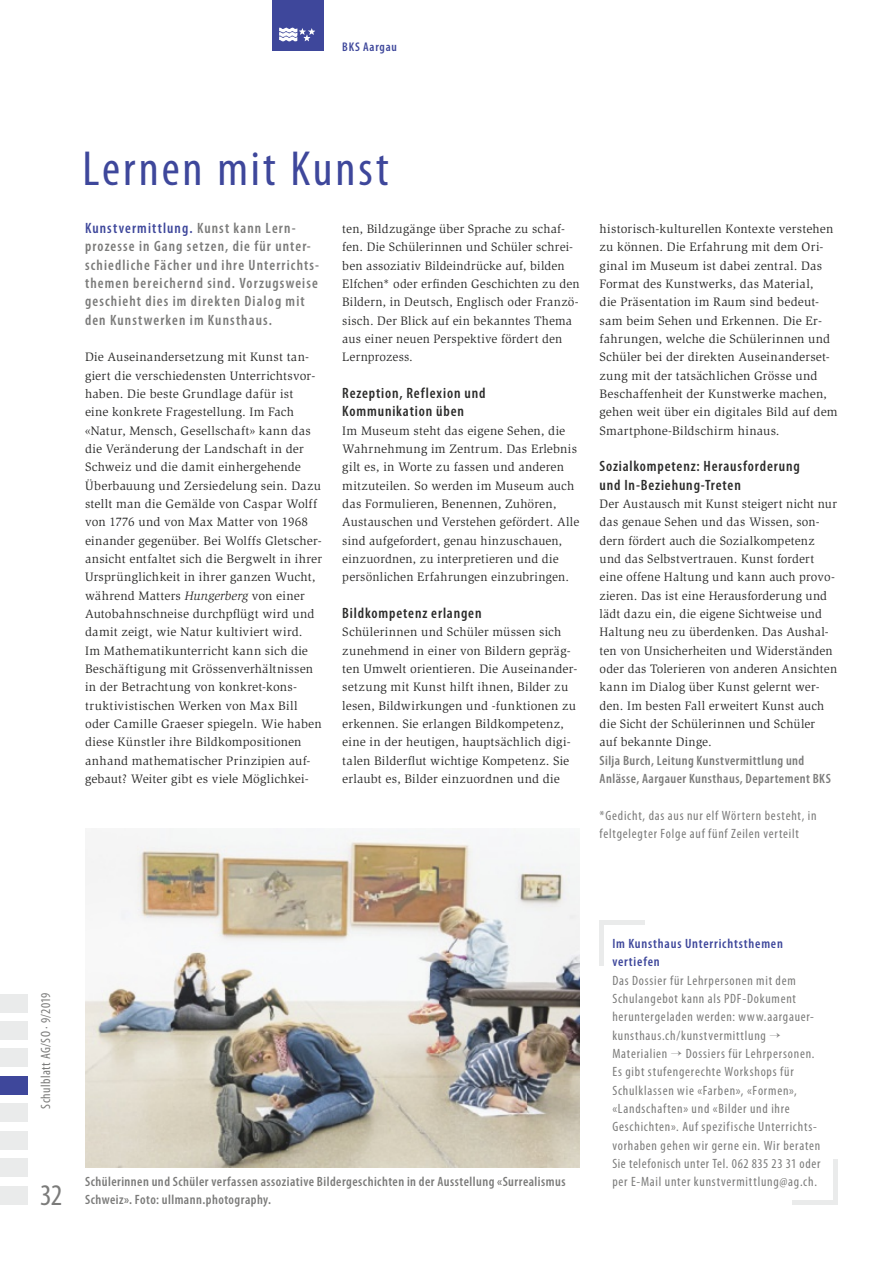
<style>
.page{position:relative;width:893px;height:1263px;background:#fff}
.page>*{position:absolute;margin:0;border:0;box-sizing:border-box;transform-origin:0 0}
.t1{font:condensed 49.5px "Myriad Pro";letter-spacing:.06em;color:#3e479b}
.t2{font:condensed 30px "Myriad Pro";color:#7b7b7a}
.t3{font:600 condensed 15px/18.3px "Myriad Pro";letter-spacing:.075em;color:#7b7b7a}
.t4{font:600 condensed 15px/18.3px "Myriad Pro";letter-spacing:.055em;color:#2c2c2b}
.t5{font:condensed 13.5px/18.3px "Myriad Pro";letter-spacing:.055em;color:#7b7b7a}
.t6{font:600 condensed 13.5px/18.3px "Myriad Pro";letter-spacing:.035em;color:#7b7b7a}
.t7{font:600 condensed 13.5px/18.3px "Myriad Pro";letter-spacing:.06em;color:#3e479b}
.t8{font:condensed 13.5px "Myriad Pro";letter-spacing:.03em;color:#7b7b7a}
.t9{font:12.6px/18.3px "Slimbach Std";letter-spacing:.015em;color:#2c2c2b}
.t10{font:600 condensed 12.6px "Myriad Pro";letter-spacing:.06em;color:#3e479b}
.s1{color:#3e479b}
.s2{font-style:italic}
</style>
<div class="page">
<div style="left:272px;top:0;width:51px;height:51px;background:#3e479b"></div>
<div style="left:0;top:1021px;width:28px;height:18px;background:#eaebeb"></div>
<div style="left:0;top:994px;width:28px;height:18px;background:#eaebeb"></div>
<div style="left:0;top:1048px;width:28px;height:19px;background:#eaebeb"></div>
<div style="left:0;top:1103px;width:28px;height:19px;background:#eaebeb"></div>
<div style="left:0;top:1131px;width:28px;height:18px;background:#eaebeb"></div>
<div style="left:0;top:1186px;width:28px;height:18px;background:#eaebeb"></div>
<div style="left:0;top:1158px;width:28px;height:19px;background:#eaebeb"></div>
<svg style="left:279px;top:28px;width:36px;height:13px"></svg>
<div style="left:0;top:1076px;width:28px;height:18px;background:#3e479b"></div>
<hr style="left:600px;top:920px;width:4px;height:46px;background:#eaebeb">
<hr style="left:600px;top:920px;width:45px;height:4px;background:#eaebeb">
<div style="left:833px;top:1159px;width:5px;height:45px;background:#eaebeb"></div>
<hr style="left:792px;top:1200px;width:46px;height:4px;background:#eaebeb">
<img style="left:85px;top:828px;width:495px;height:340px">
<hr style="left:892px;top:0;width:1px;height:1263px;background:#292738">
<svg style="left:892px;top:550px;width:1px;height:409px"></svg>
<img style="left:892px;top:959px;width:1px;height:303px">
<p class="t10" style="left:342px;top:39px;width:56px">BKS Aargau</p>
<h1 class="t1" style="left:82px;top:138px;width:308px">Lernen mit Kunst</h1>
<p class="t3" style="left:85px;top:219px;width:236px"><span class="s1">Kunstvermittlung.</span> Kunst kann Lern&shy;prozesse in Gang setzen, die für unter&shy;schiedliche Fächer und ihre Unterrichts&shy;themen bereichernd sind. Vorzugsweise geschieht dies im direkten Dialog mit den Kunstwerken im Kunsthaus.</p>
<p class="t9" style="left:85px;top:348px;width:239px">Die Auseinandersetzung mit Kunst tan&shy;giert die verschiedensten Unterrichtsvor&shy;haben. Die beste Grundlage dafür ist<br>eine konkrete Fragestellung. Im Fach «Natur, Mensch, Gesellschaft» kann das die Veränderung der Landschaft in der Schweiz und die damit einhergehende Überbauung und Zersiedelung sein. Dazu stellt man die Gemälde von Caspar Wolff von 1776 und von Max Matter von 1968 einander gegenüber. Bei Wolffs Gletscher&shy;ansicht entfaltet sich die Bergwelt in ihrer Ursprünglichkeit in ihrer ganzen Wucht, während Matters <span class="s2">Hungerberg</span> von einer Autobahnschneise durchpflügt wird und damit zeigt, wie Natur kultiviert wird.<br>Im Mathematikunterricht kann sich die Beschäftigung mit Grössenverhältnissen in der Betrachtung von konkret-kons&shy;truktivistischen Werken von Max Bill oder Camille Graeser spiegeln. Wie haben diese Künstler ihre Bildkompositionen anhand mathematischer Prinzipien auf&shy;gebaut? Weiter gibt es viele Möglichkei-</p>
<p class="t9" style="left:342px;top:220px;width:239px">ten, Bildzugänge über Sprache zu schaf&shy;fen. Die Schülerinnen und Schüler schrei&shy;ben assoziativ Bildeindrücke auf, bilden Elfchen* oder erfinden Geschichten zu den Bildern, in Deutsch, Englisch oder Franzö&shy;sisch. Der Blick auf ein bekanntes Thema aus einer neuen Perspektive fördert den Lernprozess.</p>
<p class="t4" style="left:342px;top:383px;width:145px">Rezeption, Reflexion und<br>Kommunikation üben</p>
<p class="t9" style="left:342px;top:421px;width:238px">Im Museum steht das eigene Sehen, die Wahrnehmung im Zentrum. Das Erlebnis gilt es, in Worte zu fassen und anderen mitzuteilen. So werden im Museum auch das Formulieren, Benennen, Zuhören, Austauschen und Verstehen gefördert. Alle sind aufgefordert, genau hinzuschauen, einzuordnen, zu interpretieren und die persönlichen Erfahrungen einzubringen.</p>
<p class="t4" style="left:342px;top:603px;width:141px">Bildkompetenz erlangen</p>
<p class="t9" style="left:342px;top:623px;width:237px">Schülerinnen und Schüler müssen sich zunehmend in einer von Bildern gepräg&shy;ten Umwelt orientieren. Die Auseinander&shy;setzung mit Kunst hilft ihnen, Bilder zu lesen, Bildwirkungen und -funktionen zu erkennen. Sie erlangen Bildkompetenz, eine in der heutigen, hauptsächlich digi&shy;talen Bilderflut wichtige Kompetenz. Sie erlaubt es, Bilder einzuordnen und die</p>
<p class="t9" style="left:600px;top:220px;width:240px">historisch-kulturellen Kontexte verstehen zu können. Die Erfahrung mit dem Ori&shy;ginal im Museum ist dabei zentral. Das Format des Kunstwerks, das Material,<br>die Präsentation im Raum sind bedeut&shy;sam beim Sehen und Erkennen. Die Er&shy;fahrungen, welche die Schülerinnen und Schüler bei der direkten Auseinanderset&shy;zung mit der tatsächlichen Grösse und Beschaffenheit der Kunstwerke machen, gehen weit über ein digitales Bild auf dem Smartphone-Bildschirm hinaus.</p>
<p class="t4" style="left:600px;top:457px;width:202px">Sozialkompetenz: Herausforderung und In-Beziehung-Treten</p>
<p class="t9" style="left:600px;top:495px;width:239px">Der Austausch mit Kunst steigert nicht nur das genaue Sehen und das Wissen, son&shy;dern fördert auch die Sozialkompetenz und das Selbstvertrauen. Kunst fordert eine offene Haltung und kann auch provo&shy;zieren. Das ist eine Herausforderung und lädt dazu ein, die eigene Sichtweise und Haltung neu zu überdenken. Das Aushal&shy;ten von Unsicherheiten und Widerständen oder das Tolerieren von anderen Ansichten kann im Dialog über Kunst gelernt wer&shy;den. Im besten Fall erweitert Kunst auch die Sicht der Schülerinnen und Schüler<br>auf bekannte Dinge.</p>
<p class="t6" style="left:600px;top:751px;width:233px">Silja Burch, Leitung Kunstvermittlung und<br>Anlässe, Aargauer Kunsthaus, Departement BKS</p>
<p class="t5" style="left:600px;top:806px;width:218px">*Gedicht, das aus nur elf Wörtern besteht, in feltgelegter Folge auf fünf Zeilen verteilt</p>
<p class="t8" style="left:38px;top:1108px;width:118px;rotate:-90deg">Schulblatt AG/SO · 9/2019</p>
<h2 class="t2" style="left:40px;top:1176px;width:24px">32</h2>
<p class="t6" style="left:85px;top:1172px;width:482px">Schülerinnen und Schüler verfassen assoziative Bildergeschichten in der Ausstellung «Surrealismus<br>Schweiz». Foto: ullmann.photography.</p>
<p class="t7" style="left:612px;top:934px;width:172px">Im Kunsthaus Unterrichtsthemen vertiefen</p>
<p class="t5" style="left:612px;top:971px;width:210px">Das Dossier für Lehrpersonen mit dem Schulangebot kann als PDF-Dokument heruntergeladen werden: www.aargauer&shy;kunsthaus.ch/kunstvermittlung → Materialien → Dossiers für Lehrpersonen.<br>Es gibt stufengerechte Workshops für Schulklassen wie «Farben», «Formen», «Landschaften» und «Bilder und ihre Geschichten». Auf spezifische Unterrichts&shy;vorhaben gehen wir gerne ein. Wir beraten Sie telefonisch unter Tel. 062 835 23 31 oder per E-Mail unter kunstvermittlung@ag.ch.</p>
</div>
